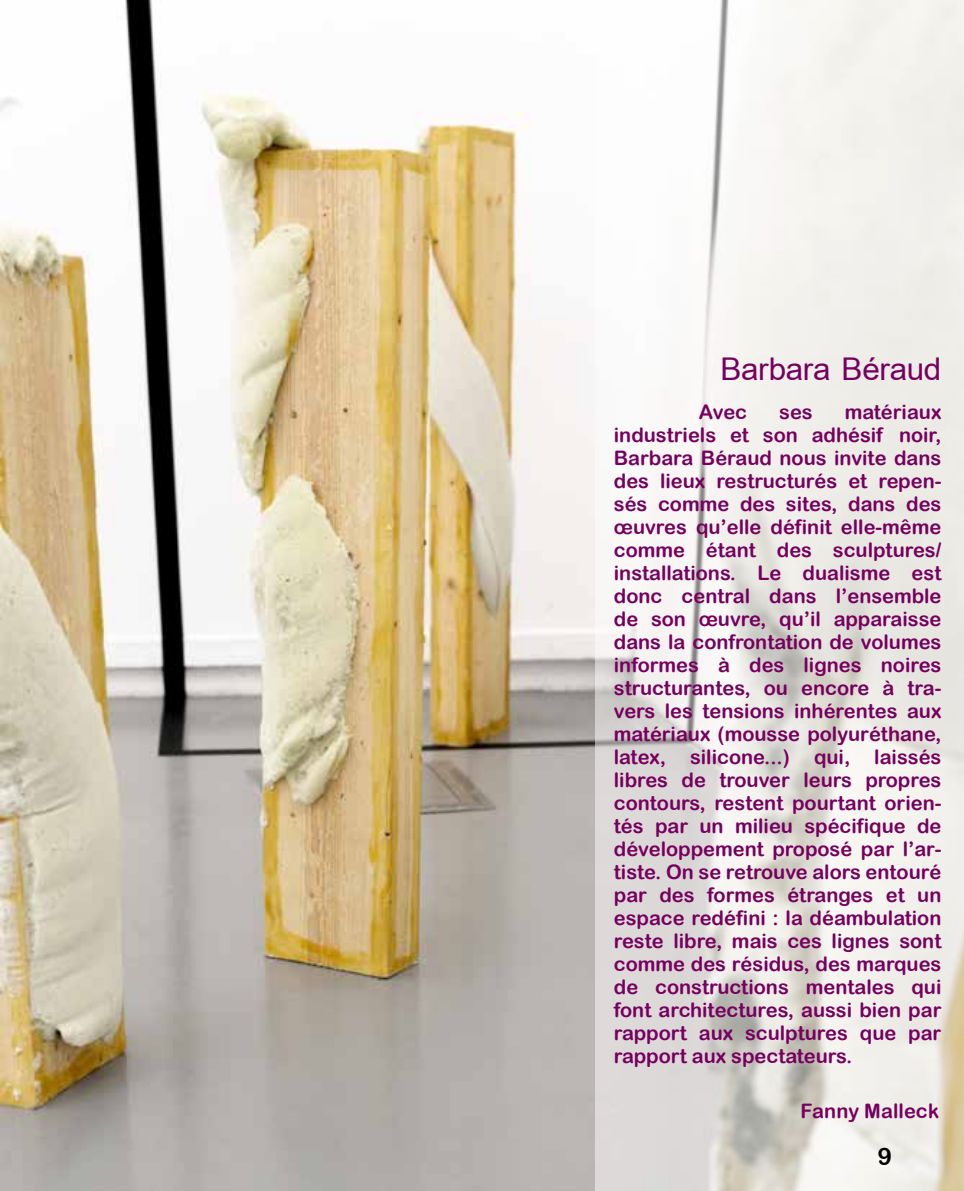
<style>
.page{position:relative;width:964px;height:1191px;background:#fff}
.page>*{position:absolute;margin:0;border:0;box-sizing:border-box;transform-origin:0 0}
.t1{font:700 48px "Cordia UPC";letter-spacing:-.01em;color:#77005f}
.t2{font:24px "Arial Rounded MT Bold";color:#000}
.t3{font:20px/23px "Arial Rounded MT Bold";color:#77005f;text-align:justify}
</style>
<div class="page">
<img style="left:0;top:0;width:595px;height:1191px">
<svg style="left:595px;top:0;width:369px;height:1191px"></svg>
<h1 class="t1" style="left:720px;top:340px;width:223px">Barbara Béraud</h1>
<p class="t3" style="left:699px;top:400px;width:50px">Avec</p>
<p class="t3" style="left:779px;top:400px;width:35px">ses</p>
<p class="t3" style="left:614px;top:400px;width:329px;text-indent:231px">matériaux industriels et son adhésif noir, Barbara Béraud nous invite dans des lieux restructurés et repen&shy;sés comme des sites, dans des œuvres qu’elle définit elle-même comme étant des sculptures/ installations. Le dualisme est donc central dans l’ensemble de son œuvre, qu’il apparaisse dans la confrontation de volumes informes à des lignes noires structurantes, ou encore à tra&shy;vers les tensions inhérentes aux matériaux (mousse polyuréthane, latex, silicone...) qui, laissés libres de trouver leurs propres contours, restent pourtant orien&shy;tés par un milieu spécifique de développement proposé par l’ar&shy;tiste. On se retrouve alors entouré par des formes étranges et un espace redéfini : la déambulation reste libre, mais ces lignes sont comme des résidus, des marques de constructions mentales qui font architectures, aussi bien par rapport aux sculptures que par rapport aux spectateurs.</p>
<p class="t3" style="left:800px;top:1099px;width:140px">Fanny Malleck</p>
<p class="t2" style="left:878px;top:1142px;width:16px">9</p>
</div>
